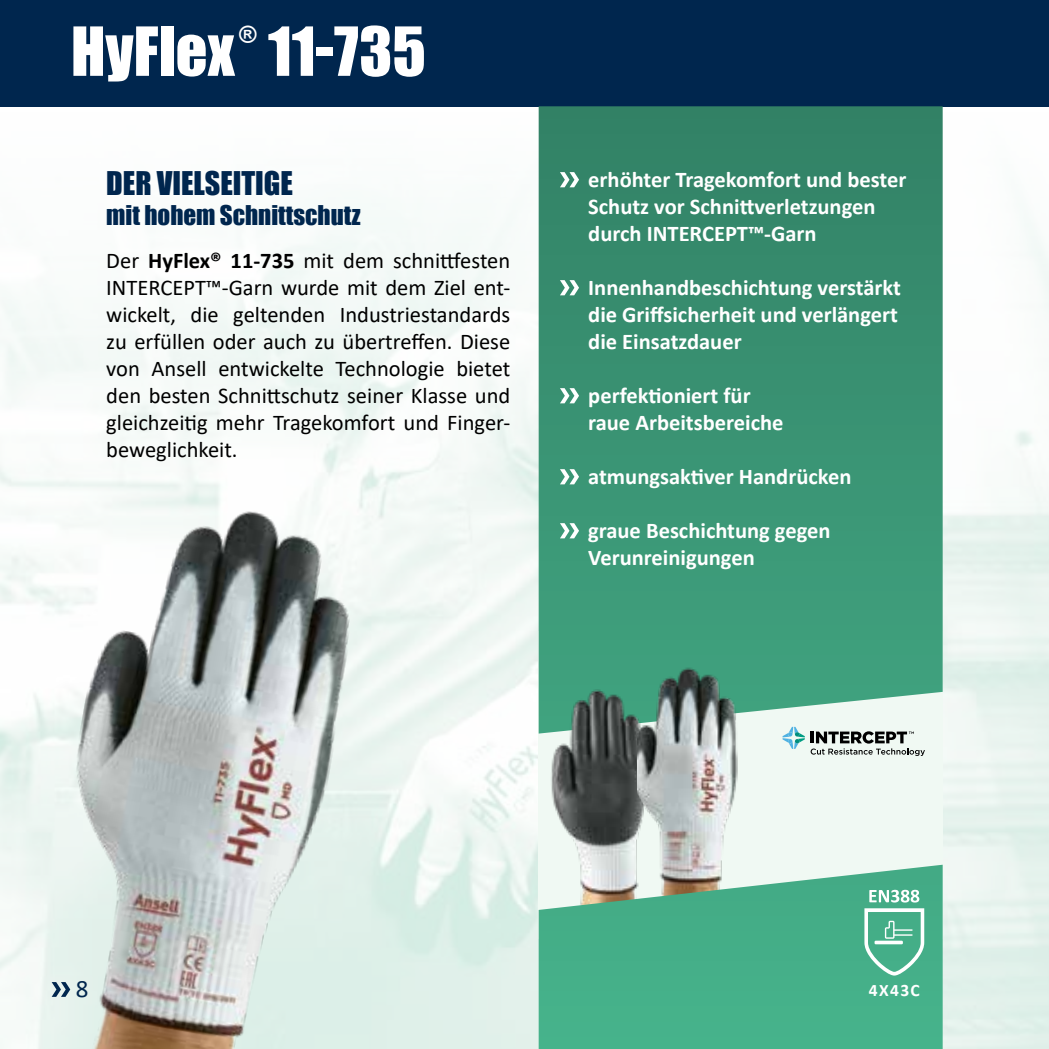
<style>
.page{position:relative;width:1049px;height:1049px;background:#fff}
.page>*{position:absolute;margin:0;border:0;box-sizing:border-box;transform-origin:0 0}
.t1{font:62.5px "Impact";color:#fff}
.t2{font:30px "Impact";color:#00264e}
.t3{font:25px "Impact";color:#00264e}
.t4{font:25px "Calibri";color:#00264e}
.t5{font:23.25px "Impact";color:#fff}
.t6{font:22.5px/27px "Calibri";color:#000;text-align:justify}
.t7{font:700 22.5px/27px "Calibri";color:#fff}
.t8{font:700 17.5px "Calibri";letter-spacing:.08em;color:#fff}
.s1{font-weight:700}
</style>
<div class="page">
<img style="left:0;top:106px;width:1049px;height:943px">
<div style="left:539px;top:631px;width:404px;height:308px;background:#f0f9f3"></div>
<img style="left:1048px;top:533px;width:1px;height:516px">
<div style="left:0;top:0;width:1049px;height:106px;background:#00264e"></div>
<svg style="left:539px;top:106px;width:404px;height:627px"></svg>
<img style="left:539px;top:668px;width:99px;height:197px">
<img style="left:638px;top:661px;width:136px;height:204px">
<svg style="left:782px;top:727px;width:23px;height:22px"></svg>
<svg style="left:811px;top:731px;width:114px;height:25px"></svg>
<img style="left:0;top:455px;width:464px;height:594px">
<svg style="left:539px;top:865px;width:404px;height:184px"></svg>
<svg style="left:864px;top:908px;width:60px;height:67px"></svg>
<hr style="left:874px;top:941px;width:29px;height:3px;background:#fff">
<svg style="left:869px;top:890px;width:50px;height:12px"></svg>
<svg style="left:560px;top:172px;width:19px;height:15px"></svg>
<svg style="left:560px;top:280px;width:19px;height:15px"></svg>
<svg style="left:560px;top:388px;width:19px;height:15px"></svg>
<svg style="left:560px;top:469px;width:19px;height:15px"></svg>
<svg style="left:560px;top:523px;width:19px;height:15px"></svg>
<svg style="left:52px;top:982px;width:18px;height:15px"></svg>
<h1 class="t1" style="left:71px;top:3px;width:165px">HyFlex</h1>
<p class="t5" style="left:239px;top:15px;width:20px">®</p>
<h1 class="t1" style="left:268px;top:3px;width:159px">11-735</h1>
<h2 class="t2" style="left:106px;top:160px;width:188px">DER VIELSEITIGE</h2>
<p class="t3" style="left:106px;top:196px;width:256px">mit hohem Schnittschutz</p>
<p class="t6" style="left:106px;top:247px;width:405px">Der <span class="s1">HyFlex® 11-735</span> mit dem schnittfesten INTERCEPT™-Garn wurde mit dem Ziel ent&shy;wickelt, die geltenden Industriestandards zu erfüllen oder auch zu übertreffen. Diese von Ansell entwickelte Technologie bietet den besten Schnittschutz seiner Klasse und gleichzeitig mehr Tragekomfort und Finger&shy;beweglichkeit.</p>
<p class="t7" style="left:588px;top:166px;width:320px">erhöhter Tragekomfort und bester<br>Schutz vor Schnittverletzungen durch INTERCEPT™-Garn</p>
<p class="t7" style="left:588px;top:274px;width:314px">Innenhandbeschichtung verstärkt die Griffsicherheit und verlängert die Einsatzdauer</p>
<p class="t7" style="left:588px;top:382px;width:197px">perfektioniert für raue Arbeitsbereiche</p>
<p class="t7" style="left:588px;top:463px;width:265px">atmungsaktiver Handrücken</p>
<p class="t7" style="left:588px;top:517px;width:244px">graue Beschichtung gegen<br>Verunreinigungen</p>
<p class="t4" style="left:76px;top:971px;width:14px">8</p>
<p class="t8" style="left:869px;top:978px;width:53px">4X43C</p>
</div>
